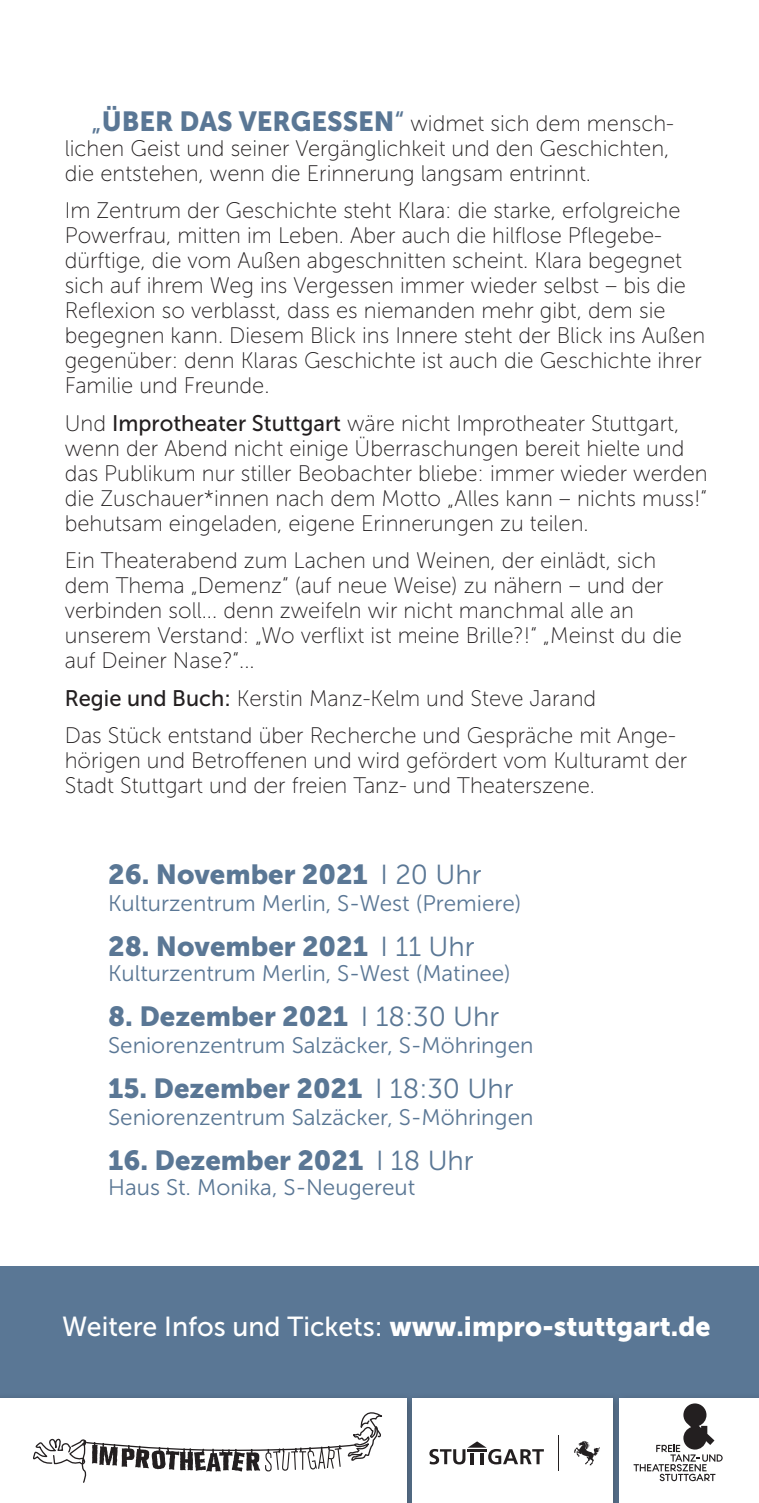
<style>
.page{position:relative;width:759px;height:1503px;background:#fff}
.page>*{position:absolute;margin:0;border:0;box-sizing:border-box;transform-origin:0 0}
.t1{font:27.5px "Museo Sans 900";color:#5a7795}
.t2{font:27.5px "Museo Sans 500";color:#fff}
.t3{font:22.5px/25px "Museo Sans 100";color:#231f20}
.t4{font:22.5px "Museo Sans 300";color:#5a7795}
.s1{font-family:"Museo Sans 500";font-size:27.5px;color:#5a7795}
.s2{font-family:"Museo Sans 900";font-size:27.5px;color:#5a7795}
.s3{font-family:"Museo Sans 500"}
.s4{font-family:"Museo Sans 300"}
.s5{font-family:"Museo Sans 900"}
</style>
<div class="page">
<div style="left:0;top:1266px;width:758px;height:236px;background:#5a7795"></div>
<div style="left:0;top:1397px;width:406px;height:105px;background:#fff"></div>
<div style="left:407px;top:1392px;width:215px;height:110px;background:#231f20;opacity:.35"></div>
<div style="left:412px;top:1397px;width:200px;height:105px;background:#fff"></div>
<div style="left:613px;top:1392px;width:145px;height:110px;background:#231f20;opacity:.35"></div>
<div style="left:619px;top:1397px;width:139px;height:105px;background:#fff"></div>
<svg style="left:33px;top:1412px;width:349px;height:71px"></svg>
<svg style="left:429px;top:1441px;width:114px;height:23px"></svg>
<svg style="left:574px;top:1440px;width:25px;height:25px"></svg>
<hr style="left:558px;top:1435px;width:1px;height:36px;background:#231f20">
<svg style="left:633px;top:1403px;width:89px;height:78px"></svg>
<p class="t3" style="left:65px;top:110px;width:610px;text-indent:27px"><span class="s1">„</span><span class="s2">ÜBER DAS VERGESSEN</span><span class="s1">“</span> widmet sich dem mensch&shy;lichen Geist und seiner Vergänglichkeit und den Geschichten, die entstehen, wenn die Erinnerung langsam entrinnt.</p>
<p class="t3" style="left:65px;top:198px;width:641px">Im Zentrum der Geschichte steht Klara: die starke, erfolgreiche Powerfrau, mitten im Leben. Aber auch die hilflose Pflegebe&shy;dürftige, die vom Außen abgeschnitten scheint. Klara begegnet sich auf ihrem Weg ins Vergessen immer wieder selbst – bis die Reflexion so verblasst, dass es niemanden mehr gibt, dem sie begegnen kann. Diesem Blick ins Innere steht der Blick ins Außen gegenüber: denn Klaras Geschichte ist auch die Geschichte ihrer Familie und Freunde.</p>
<p class="t3" style="left:65px;top:410px;width:644px">Und <span class="s3">Improtheater Stuttgart</span> wäre nicht Improtheater Stuttgart, wenn der Abend nicht einige Überraschungen bereit hielte und das Publikum nur stiller Beobachter bliebe: immer wieder werden die Zuschauer*innen nach dem Motto „Alles kann – nichts muss!“ behutsam eingeladen, eigene Erinnerungen zu teilen.</p>
<p class="t3" style="left:65px;top:548px;width:618px">Ein Theaterabend zum Lachen und Weinen, der einlädt, sich dem Thema „Demenz“ (auf neue Weise) zu nähern – und der verbinden soll... denn zweifeln wir nicht manchmal alle an unserem Verstand: „Wo verflixt ist meine Brille?!“ „Meinst du die auf Deiner Nase?“...</p>
<p class="t3" style="left:65px;top:679px;width:612px;line-height:37.5px"><span class="s3">Regie und Buch:</span> Kerstin Manz-Kelm und Steve Jarand<br>Das Stück entstand über Recherche und Gespräche mit Ange-</p>
<p class="t3" style="left:65px;top:748px;width:623px">hörigen und Betroffenen und wird gefördert vom Kulturamt der<br>Stadt Stuttgart und der freien Tanz- und Theaterszene.</p>
<p class="t1" style="left:108px;top:858px;width:375px">26. November 2021 <span class="s4">I 20 Uhr</span></p>
<p class="t4" style="left:108px;top:891px;width:414px">Kulturzentrum Merlin, S-West (Premiere)</p>
<p class="t1" style="left:108px;top:930px;width:368px">28. November 2021 <span class="s4">I 11 Uhr</span></p>
<p class="t4" style="left:108px;top:961px;width:404px">Kulturzentrum Merlin, S-West (Matinee)</p>
<p class="t1" style="left:108px;top:1000px;width:392px">8. Dezember 2021 <span class="s4">I 18:30 Uhr</span></p>
<p class="t4" style="left:108px;top:1033px;width:426px">Seniorenzentrum Salzäcker, S-Möhringen</p>
<p class="t1" style="left:108px;top:1072px;width:406px">15. Dezember 2021 <span class="s4">I 18:30 Uhr</span></p>
<p class="t4" style="left:108px;top:1105px;width:426px">Seniorenzentrum Salzäcker, S-Möhringen</p>
<p class="t1" style="left:108px;top:1144px;width:367px">16. Dezember 2021 <span class="s4">I 18 Uhr</span></p>
<p class="t4" style="left:108px;top:1175px;width:308px">Haus St. Monika, S-Neugereut</p>
<p class="t2" style="left:62px;top:1311px;width:649px">Weitere Infos und Tickets: <span class="s5">www.impro-stuttgart.de</span></p>
</div>
